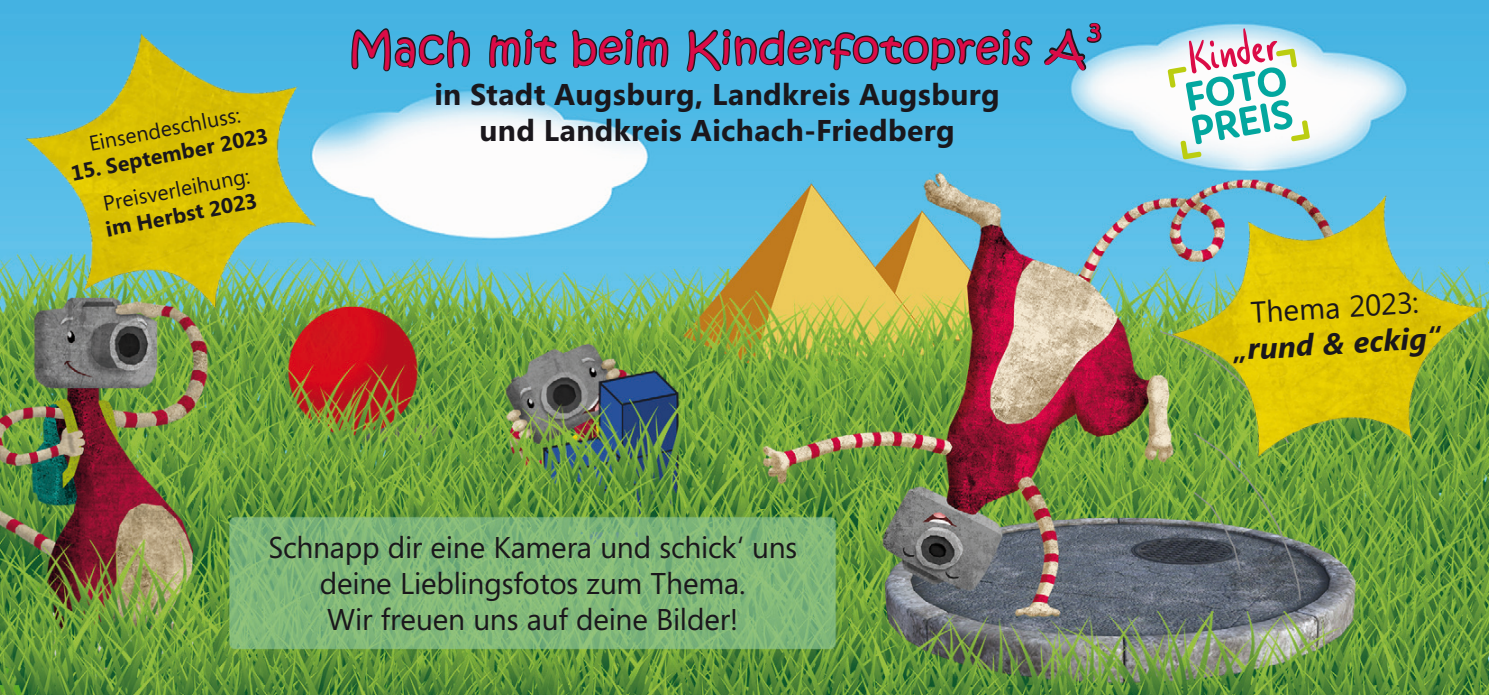
<style>
.page{position:relative;width:1489px;height:695px;background:#fff}
.page>*{position:absolute;margin:0;border:0;box-sizing:border-box;transform-origin:0 0}
.t1{font:42.5px "Kristen ITC";letter-spacing:.02em;color:#db0b47}
.t2{font:30px/36px "Segoe";letter-spacing:-.005em;color:#1a171c;text-align:center}
.t3{font:700 30px/36px "Segoe";letter-spacing:.01em;color:#1a171c;text-align:center}
.t4{font:italic 700 30px "Segoe";color:#1a171c}
.t5{font:21.25px "Segoe";color:#1a171c}
.t6{font:700 21.25px "Segoe";color:#1a171c}
</style>
<div class="page">
<img style="left:0;top:0;width:1488px;height:694px">
<img style="left:17px;top:27px;width:305px;height:291px">
<img style="left:1161px;top:188px;width:327px;height:275px">
<svg style="left:350px;top:26px;width:121px;height:115px;background:#6cb2d1"></svg>
<svg style="left:488px;top:22px;width:70px;height:47px;background:#3a88aa"></svg>
<svg style="left:570px;top:22px;width:99px;height:47px;background:#3984a5"></svg>
<svg style="left:685px;top:0;width:348px;height:88px;background:#409dc5"></svg>
<svg style="left:1042px;top:14px;width:60px;height:58px;background:#4699bd"></svg>
<svg style="left:1167px;top:28px;width:142px;height:131px"></svg>
<p class="t5" style="left:86px;top:129px;width:155px;rotate:-11deg">Einsendeschluss:</p>
<p class="t6" style="left:68px;top:158px;width:202px;rotate:-11deg">15. September 2023</p>
<p class="t5" style="left:100px;top:189px;width:151px;rotate:-11deg">Preisverleihung:</p>
<p class="t6" style="left:103px;top:214px;width:155px;rotate:-11deg">im Herbst 2023</p>
<h1 class="t1" style="left:1087px;top:9px;width:14px">³</h1>
<h1 class="t1" style="left:348px;top:21px;width:738px">Mach mit beim Kinderfotopreis A</h1>
<p class="t3" style="left:434px;top:75px;width:567px">in Stadt Augsburg, Landkreis Augsburg und Landkreis Aichach-Friedberg</p>
<p class="t2" style="left:268px;top:528px;width:530px">Schnapp dir eine Kamera und schick‘ uns deine Lieblingsfotos zum Thema.<br>Wir freuen uns auf deine Bilder!</p>
<p class="t2" style="left:1249px;top:294px;width:170px;rotate:-4deg">Thema 2023:</p>
<p class="t4" style="left:1231px;top:333px;width:210px;rotate:-4deg">„rund &amp; eckig“</p>
</div>
